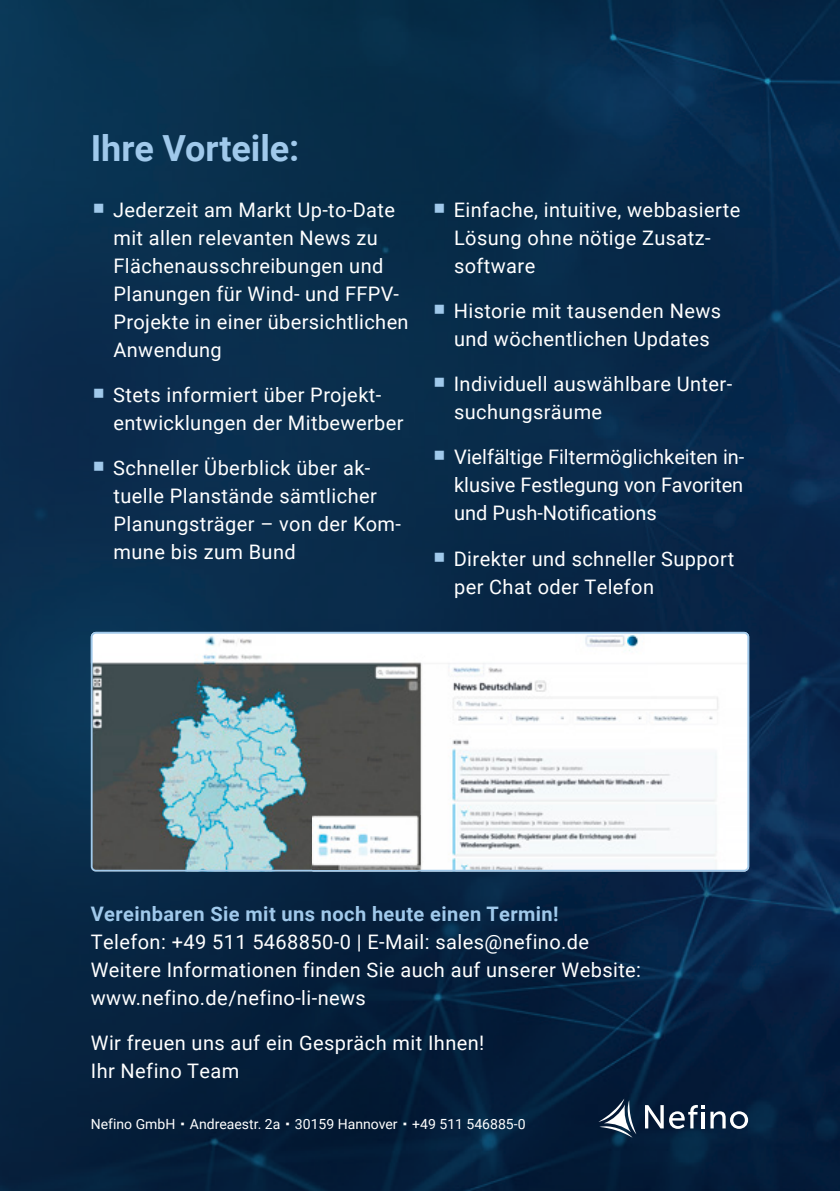
<style>
.page{position:relative;width:840px;height:1191px;background:#fff}
.page>*{position:absolute;margin:0;border:0;box-sizing:border-box;transform-origin:0 0}
.t1{font:700 36px "Roboto";color:#a0c9eb}
.t2{font:20px/28px "Roboto";letter-spacing:.02em;color:#fff}
.t3{font:700 20px "Roboto";letter-spacing:.02em;color:#a0c9eb}
.t4{font:14px "Roboto";color:#fff}
</style>
<div class="page">
<img style="left:0;top:0;width:839px;height:1191px">
<img style="left:91px;top:632px;width:657px;height:239px">
<div style="left:91px;top:632px;width:657px;height:239px;border:2px solid #a0c9eb;border-radius:4px"></div>
<img style="left:312px;top:815px;width:108px;height:54px">
<svg style="left:598px;top:1098px;width:38px;height:39px"></svg>
<svg style="left:644px;top:1105px;width:60px;height:23px"></svg>
<hr style="left:701px;top:1111px;width:3px;height:17px;background:#fff">
<svg style="left:710px;top:1111px;width:37px;height:17px"></svg>
<svg style="left:94px;top:204px;width:9px;height:9px"></svg>
<svg style="left:94px;top:389px;width:9px;height:9px"></svg>
<svg style="left:94px;top:462px;width:9px;height:9px"></svg>
<svg style="left:434px;top:204px;width:9px;height:9px"></svg>
<svg style="left:434px;top:305px;width:9px;height:9px"></svg>
<svg style="left:434px;top:378px;width:9px;height:9px"></svg>
<svg style="left:434px;top:451px;width:9px;height:9px"></svg>
<svg style="left:434px;top:552px;width:9px;height:9px"></svg>
<h1 class="t1" style="left:91px;top:123px;width:210px">Ihre Vorteile:</h1>
<p class="t2" style="left:113px;top:195px;width:297px">Jederzeit am Markt Up-to-Date mit allen relevanten News zu<br>Flächenausschreibungen und<br>Planungen für Wind- und FFPV-<br>Projekte in einer übersichtlichen<br>Anwendung</p>
<p class="t2" style="left:113px;top:380px;width:292px">Stets informiert über Projekt&shy;entwicklungen der Mitbewerber</p>
<p class="t2" style="left:113px;top:453px;width:289px">Schneller Überblick über ak&shy;tuelle Planstände sämtlicher<br>Planungsträger – von der Kom&shy;mune bis zum Bund</p>
<p class="t2" style="left:453px;top:195px;width:288px">Einfache, intuitive, webbasierte<br>Lösung ohne nötige Zusatz&shy;software</p>
<p class="t2" style="left:453px;top:296px;width:269px">Historie mit tausenden News und wöchentlichen Updates</p>
<p class="t2" style="left:453px;top:369px;width:280px">Individuell auswählbare Unter&shy;suchungsräume</p>
<p class="t2" style="left:454px;top:442px;width:291px;text-align:justify">Vielfältige Filtermöglichkeiten in&shy;klusive Festlegung von Favoriten und Push-Notifications</p>
<p class="t2" style="left:453px;top:543px;width:282px">Direkter und schneller Support per Chat oder Telefon</p>
<p class="t3" style="left:91px;top:899px;width:469px">Vereinbaren Sie mit uns noch heute einen Termin!</p>
<p class="t2" style="left:91px;top:927px;width:551px">Telefon: +49 511 5468850-0 | E-Mail: sales@nefino.de<br>Weitere Informationen finden Sie auch auf unserer Website: www.nefino.de/nefino-li-news</p>
<p class="t2" style="left:91px;top:1028px;width:395px">Wir freuen uns auf ein Gespräch mit Ihnen!<br>Ihr Nefino Team</p>
<p class="t4" style="left:91px;top:1113px;width:436px">Nefino GmbH Andreaestr. 2a 30159 Hannover +49 511 546885-0</p>
</div>
